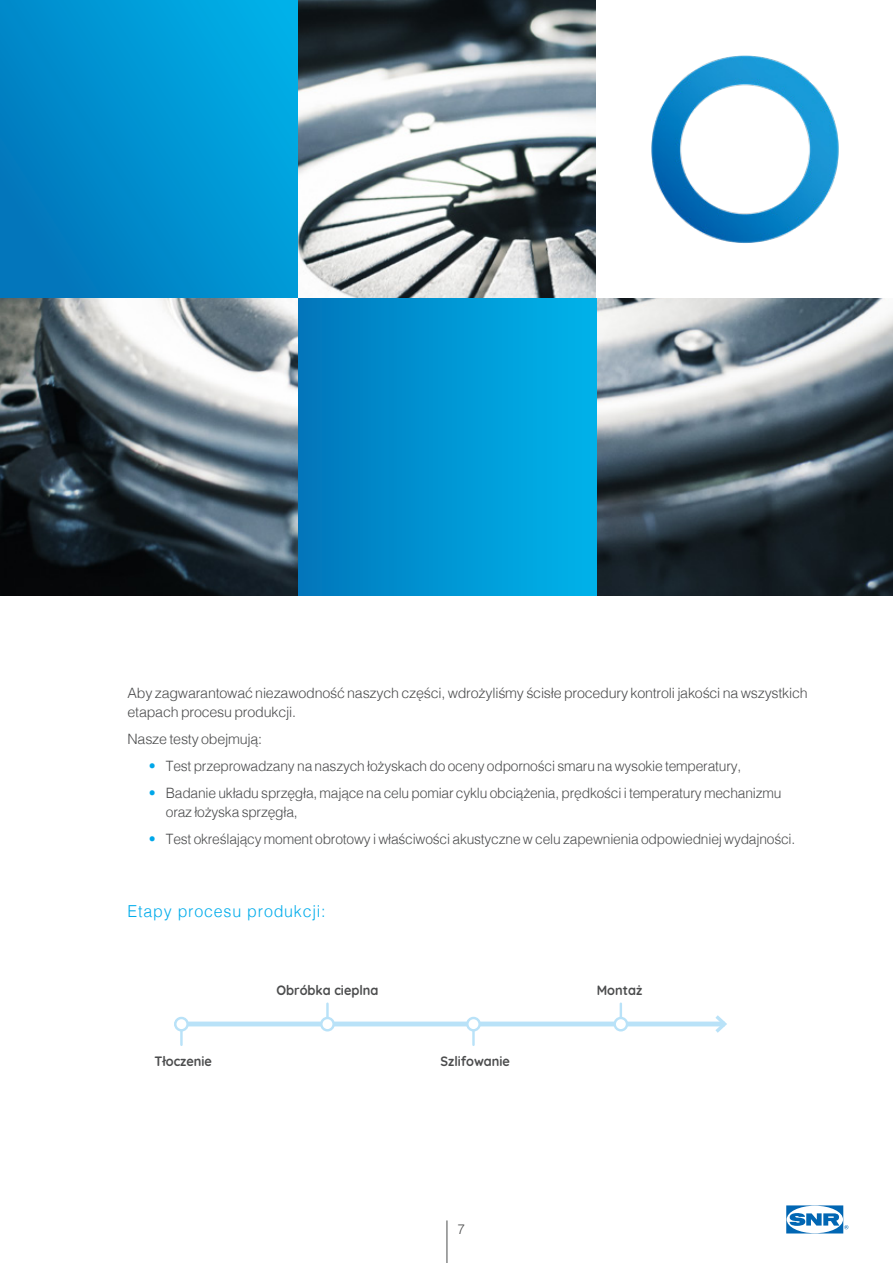
<style>
.page{position:relative;width:893px;height:1263px;background:#fff}
.page>*{position:absolute;margin:0;border:0;box-sizing:border-box;transform-origin:0 0}
.titre_paragraphe_blu{font:300 16.5px "Helvetica";letter-spacing:.05em;color:#00aceb}
.courant_noir{font:300 14.25px/18.8px "Helvetica";letter-spacing:-.015em;color:#4b4c4d}
.petit_ss-titre_gris{font:700 13.5px "Quicksand";color:#4b4c4d;scale:.95 1}
.etape{font:700 13.5px "Quicksand";color:#4b4c4d;scale:.95 1}
.t1{font:300 13.5px "Helvetica";color:#4b4c4d}
.s1{color:#00a7e9}
</style>
<div class="page">
<div style="left:181px;top:1021px;width:544px;height:5px;background:#b9e2f8"></div>
<div style="left:174px;top:1017px;width:14px;height:14px;background:#cbe9f9;border-radius:50%"></div>
<svg style="left:712px;top:1015px;width:15px;height:18px"></svg>
<hr style="left:180px;top:1030px;width:3px;height:15px;background:#b9e2f8">
<div style="left:175px;top:1018px;width:13px;height:12px;background:#fff;border-radius:50%"></div>
<div style="left:174px;top:1017px;width:15px;height:14px;border:2px solid #b9e2f8;border-radius:50%"></div>
<hr style="left:326px;top:1004px;width:3px;height:14px;background:#b9e2f8">
<div style="left:321px;top:1018px;width:13px;height:12px;background:#fff;border-radius:50%"></div>
<div style="left:320px;top:1017px;width:15px;height:14px;border:2px solid #b9e2f8;border-radius:50%"></div>
<hr style="left:472px;top:1030px;width:3px;height:15px;background:#b9e2f8">
<div style="left:467px;top:1018px;width:13px;height:12px;background:#fff;border-radius:50%"></div>
<div style="left:466px;top:1017px;width:15px;height:14px;border:2px solid #b9e2f8;border-radius:50%"></div>
<svg style="left:620px;top:1004px;width:2px;height:13px"></svg>
<div style="left:615px;top:1018px;width:12px;height:12px;background:#fff;border-radius:50%"></div>
<div style="left:613px;top:1017px;width:15px;height:14px;border:2px solid #b9e2f8;border-radius:50%"></div>
<img style="left:0;top:0;width:893px;height:596px">
<svg style="left:0;top:0;width:298px;height:298px;background:#0091d0"></svg>
<img style="left:596px;top:0;width:297px;height:298px">
<div style="left:299px;top:298px;width:297px;height:298px;background:linear-gradient(to right,#0177bc,#00b4eb)"></div>
<hr style="left:446px;top:1220px;width:1px;height:43px;background:#4b4c4d">
<svg style="left:786px;top:1205px;width:62px;height:28px"></svg>
<p class="courant_noir" style="left:128px;top:682px;width:682px">Aby zagwarantować niezawodność naszych części, wdrożyliśmy ścisłe procedury kontroli jakości na wszystkich etapach procesu produkcji.</p>
<p class="courant_noir" style="left:128px;top:728px;width:136px">Nasze testy obejmują:</p>
<p class="courant_noir" style="left:149px;top:756px;width:594px"><span class="s1">•</span> Test przeprowadzany na naszych łożyskach do oceny odporności smaru na wysokie temperatury,</p>
<p class="courant_noir" style="left:166px;top:783px;width:617px;text-indent:-17px"><span class="s1">•</span> Badanie układu sprzęgła, mające na celu pomiar cyklu obciążenia, prędkości i temperatury mechanizmu oraz łożyska sprzęgła,</p>
<p class="courant_noir" style="left:149px;top:829px;width:648px"><span class="s1">•</span> Test określający moment obrotowy i właściwości akustyczne w celu zapewnienia odpowiedniej wydajności.</p>
<p class="titre_paragraphe_blu" style="left:128px;top:897px;width:200px">Etapy procesu produkcji:</p>
<p class="etape" style="left:154px;top:1050px;width:62px">Tłoczenie</p>
<p class="petit_ss-titre_gris" style="left:276px;top:979px;width:109px">Obróbka cieplna</p>
<p class="petit_ss-titre_gris" style="left:440px;top:1050px;width:75px">Szlifowanie</p>
<p class="t1" style="left:458px;top:1218px;width:9px">7</p>
<p class="petit_ss-titre_gris" style="left:597px;top:979px;width:49px">Montaż</p>
</div>
